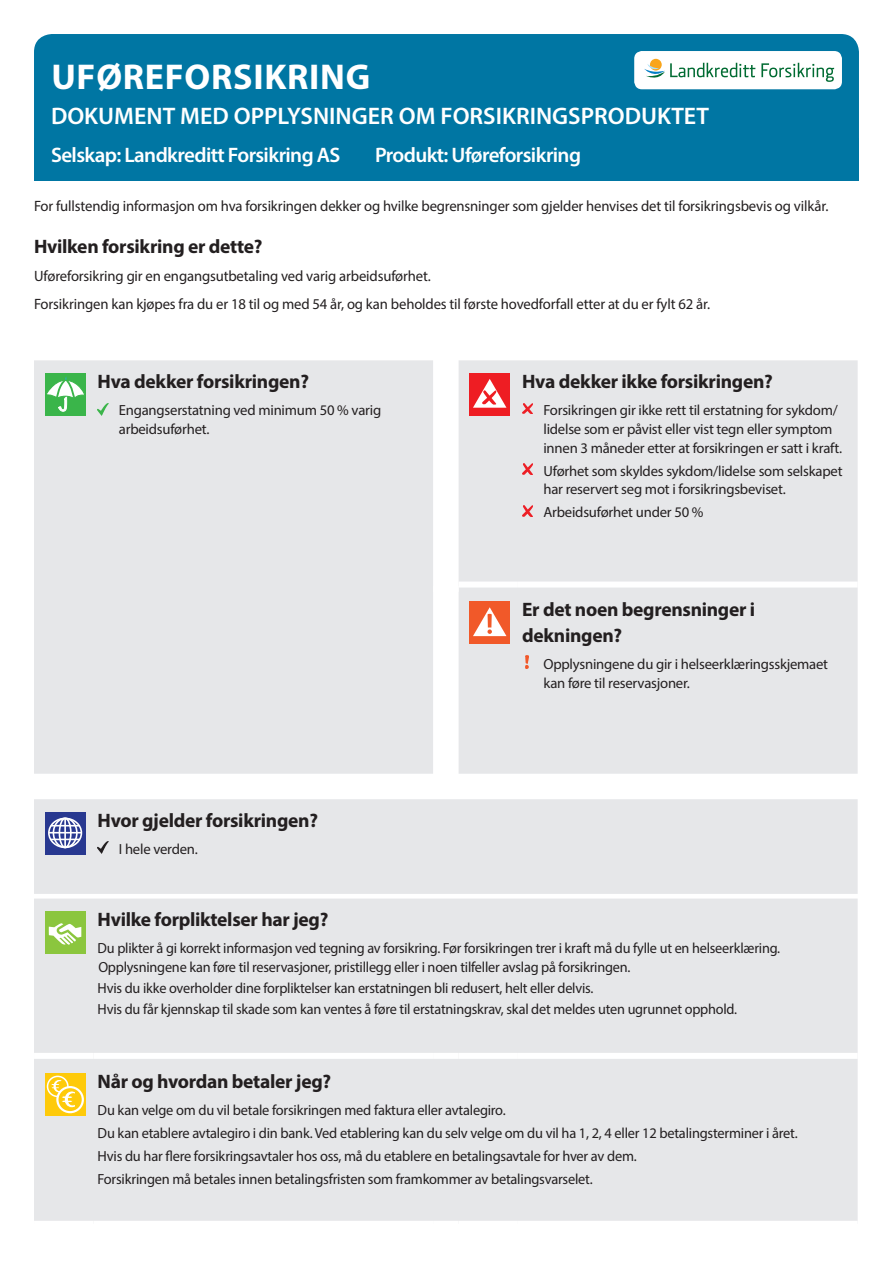
<style>
.page{position:relative;width:893px;height:1263px;background:#fff}
.page>*{position:absolute;margin:0;border:0;box-sizing:border-box;transform-origin:0 0}
.t1{font:700 36px "Myriad Pro";letter-spacing:.02em;color:#fff}
.t2{font:600 24px "Myriad Pro";color:#fff}
.t3{font:600 21px "Myriad Pro";letter-spacing:-.03em;color:#fff}
.t4{font:700 19.5px/25.5px "Myriad Pro";letter-spacing:-.015em;color:#231f20}
.t5{font:15px/28px "Myriad Pro";letter-spacing:-.01em;color:#231f20}
.t6{font:14.7px/18.8px "Myriad Pro";letter-spacing:-.015em;color:#231f20}
</style>
<div class="page">
<div style="left:34px;top:34px;width:825px;height:147px;background:#0076a3;border-radius:18px"></div>
<div style="left:34px;top:360px;width:824px;height:861px;background:#e6e7e9"></div>
<div style="left:459px;top:581px;width:59px;height:6px;background:#fff"></div>
<div style="left:518px;top:581px;width:340px;height:6px;background:#fff"></div>
<div style="left:433px;top:586px;width:26px;height:6px;background:#fff"></div>
<div style="left:93px;top:1053px;width:340px;height:6px;background:#fff"></div>
<div style="left:433px;top:1053px;width:26px;height:6px;background:#fff"></div>
<div style="left:459px;top:1053px;width:59px;height:6px;background:#fff"></div>
<div style="left:518px;top:1053px;width:340px;height:6px;background:#fff"></div>
<div style="left:34px;top:1053px;width:59px;height:6px;background:#fff"></div>
<div style="left:45px;top:373px;width:41px;height:43px;background:#3ab54a"></div>
<svg style="left:47px;top:376px;width:37px;height:36px"></svg>
<svg style="left:98px;top:403px;width:10px;height:12px"></svg>
<div style="left:469px;top:373px;width:41px;height:43px;background:#ee1d23"></div>
<svg style="left:473px;top:379px;width:33px;height:29px"></svg>
<svg style="left:522px;top:403px;width:11px;height:11px"></svg>
<svg style="left:522px;top:464px;width:11px;height:10px"></svg>
<svg style="left:522px;top:505px;width:11px;height:11px"></svg>
<div style="left:469px;top:601px;width:41px;height:43px;background:#f15929"></div>
<svg style="left:473px;top:607px;width:33px;height:29px"></svg>
<svg style="left:525px;top:656px;width:4px;height:13px"></svg>
<svg style="left:45px;top:812px;width:41px;height:42px"></svg>
<div style="left:48px;top:818px;width:34px;height:30px;border:2px solid #fff;border-radius:50%"></div>
<div style="left:53px;top:818px;width:25px;height:30px;border:2px solid #fff;border-radius:50%"></div>
<div style="left:59px;top:818px;width:13px;height:30px;border:2px solid #fff;border-radius:50%"></div>
<hr style="left:64px;top:818px;width:2px;height:30px;background:#fff">
<svg style="left:51px;top:825px;width:29px;height:1px"></svg>
<svg style="left:51px;top:839px;width:29px;height:1px"></svg>
<hr style="left:49px;top:832px;width:32px;height:1px;background:#fff">
<svg style="left:98px;top:842px;width:10px;height:12px"></svg>
<div style="left:45px;top:911px;width:41px;height:43px;background:#8bc63e"></div>
<svg style="left:49px;top:923px;width:33px;height:22px"></svg>
<div style="left:45px;top:1073px;width:41px;height:42px;background:#feca0a"></div>
<div style="left:47px;top:1075px;width:22px;height:22px;border:2px solid #fff;border-radius:50%"></div>
<svg style="left:57px;top:1087px;width:26px;height:25px"></svg>
<div style="left:56px;top:1086px;width:28px;height:27px;border:2px solid #fff;border-radius:50%"></div>
<svg style="left:51px;top:1079px;width:25px;height:29px"></svg>
<div style="left:634px;top:51px;width:208px;height:38px;background:#fff;border-radius:8px"></div>
<div style="left:650px;top:59px;width:12px;height:12px;background:#f9a51b;border-radius:50%"></div>
<svg style="left:644px;top:63px;width:111px;height:15px"></svg>
<svg style="left:761px;top:63px;width:73px;height:19px"></svg>
<h1 class="t1" style="left:51px;top:53px;width:320px">UFØREFORSIKRING</h1>
<h2 class="t2" style="left:51px;top:100px;width:660px">DOKUMENT MED OPPLYSNINGER OM FORSIKRINGSPRODUKTET</h2>
<h3 class="t3" style="left:51px;top:141px;width:291px">Selskap: Landkreditt Forsikring AS</h3>
<h3 class="t3" style="left:375px;top:141px;width:207px">Produkt: Uføreforsikring</h3>
<p class="t5" style="left:34px;top:192px;width:796px">For fullstendig informasjon om hva forsikringen dekker og hvilke begrensninger som gjelder henvises det til forsikringsbevis og vilkår.</p>
<h3 class="t4" style="left:34px;top:233px;width:230px">Hvilken forsikring er dette?</h3>
<p class="t5" style="left:34px;top:262px;width:677px">Uføreforsikring gir en engangsutbetaling ved varig arbeidsuførhet.<br>Forsikringen kan kjøpes fra du er 18 til og med 54 år, og kan beholdes til første hovedforfall etter at du er fylt 62 år.</p>
<h3 class="t4" style="left:98px;top:368px;width:213px">Hva dekker forsikringen?</h3>
<p class="t6" style="left:119px;top:400px;width:264px">Engangserstatning ved minimum 50 % varig arbeidsuførhet.</p>
<h3 class="t4" style="left:98px;top:807px;width:222px">Hvor gjelder forsikringen?</h3>
<p class="t6" style="left:119px;top:839px;width:81px">I hele verden.</p>
<h3 class="t4" style="left:522px;top:368px;width:252px">Hva dekker ikke forsikringen?</h3>
<p class="t6" style="left:543px;top:400px;width:300px">Forsikringen gir ikke rett til erstatning for sykdom/ lidelse som er påvist eller vist tegn eller symptom innen 3 måneder etter at forsikringen er satt i kraft.</p>
<p class="t6" style="left:543px;top:461px;width:301px">Uførhet som skyldes sykdom/lidelse som selskapet har reservert seg mot i forsikringsbeviset.</p>
<p class="t6" style="left:543px;top:503px;width:162px">Arbeidsuførhet under 50 %</p>
<h3 class="t4" style="left:522px;top:596px;width:235px">Er det noen begrensninger i dekningen?</h3>
<p class="t6" style="left:543px;top:654px;width:286px">Opplysningene du gir i helseerklæringsskjemaet kan føre til reservasjoner.</p>
<h3 class="t4" style="left:98px;top:906px;width:232px">Hvilke forpliktelser har jeg?</h3>
<p class="t6" style="left:98px;top:939px;width:684px">Du plikter å gi korrekt informasjon ved tegning av forsikring. Før forsikringen trer i kraft må du fylle ut en helseerklæring.<br>Opplysningene kan føre til reservasjoner, pristillegg eller i noen tilfeller avslag på forsikringen.</p>
<p class="t6" style="left:98px;top:977px;width:641px;line-height:20.9px">Hvis du ikke overholder dine forpliktelser kan erstatningen bli redusert, helt eller delvis.<br>Hvis du får kjennskap til skade som kan ventes å føre til erstatningskrav, skal det meldes uten ugrunnet opphold.</p>
<h3 class="t4" style="left:98px;top:1067px;width:235px">Når og hvordan betaler jeg?</h3>
<p class="t6" style="left:98px;top:1098px;width:702px;line-height:23px">Du kan velge om du vil betale forsikringen med faktura eller avtalegiro.<br>Du kan etablere avtalegiro i din bank. Ved etablering kan du selv velge om du vil ha 1, 2, 4 eller 12 betalingsterminer i året.<br>Hvis du har flere forsikringsavtaler hos oss, må du etablere en betalingsavtale for hver av dem.<br>Forsikringen må betales innen betalingsfristen som framkommer av betalingsvarselet.</p>
</div>
